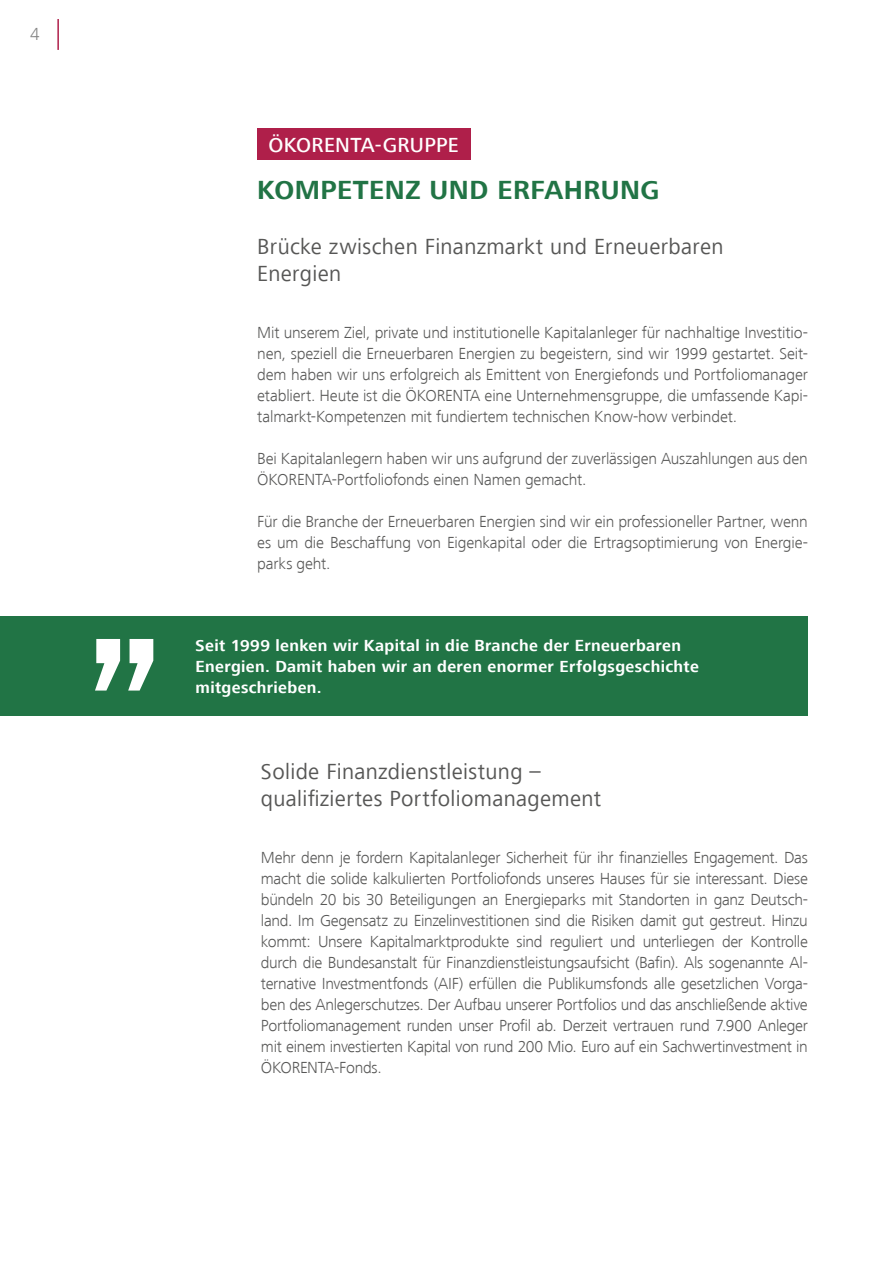
<style>
.page{position:relative;width:893px;height:1263px;background:#fff}
.page>*{position:absolute;margin:0;border:0;box-sizing:border-box;transform-origin:0 0}
.t1{font:700 27px "Frutiger Next LT";letter-spacing:.02em;color:#217445}
.t2{font:22.5px/27px "Frutiger Next LT";letter-spacing:.015em;color:#575756}
.t3{font:500 21px "Frutiger Next LT";letter-spacing:.015em;color:#fff}
.t4{font:300 18px "Frutiger Next LT";color:#878787}
.t5{font:300 16.5px/21px "Frutiger Next LT";letter-spacing:-.01em;color:#575756;text-align:justify}
.t6{font:700 16.5px/21px "Frutiger Next LT";letter-spacing:.02em;color:#fff}
</style>
<div class="page">
<hr style="left:57px;top:19px;width:2px;height:31px;background:#af1f4a">
<div style="left:257px;top:128px;width:213px;height:31px;background:#af1f4a"></div>
<div style="left:0;top:617px;width:808px;height:99px;background:#217445"></div>
<svg style="left:95px;top:639px;width:58px;height:51px"></svg>
<p class="t4" style="left:30px;top:24px;width:11px">4</p>
<p class="t3" style="left:268px;top:133px;width:192px">ÖKORENTA-GRUPPE</p>
<h1 class="t1" style="left:257px;top:175px;width:404px">KOMPETENZ UND ERFAHRUNG</h1>
<h2 class="t2" style="left:257px;top:233px;width:468px">Brücke zwischen Finanzmarkt und Erneuerbaren<br>Energien</h2>
<p class="t5" style="left:257px;top:322px;width:552px">Mit unserem Ziel, private und institutionelle Kapitalanleger für nachhaltige Investitio&shy;nen, speziell die Erneuerbaren Energien zu begeistern, sind wir 1999 gestartet. Seit&shy;dem haben wir uns erfolgreich als Emittent von Energiefonds und Portfoliomanager etabliert. Heute ist die ÖKORENTA eine Unternehmensgruppe, die umfassende Kapi&shy;talmarkt-Kompetenzen mit fundiertem technischen Know-how verbindet.</p>
<p class="t5" style="left:257px;top:448px;width:552px">Bei Kapitalanlegern haben wir uns aufgrund der zuverlässigen Auszahlungen aus den<br>ÖKORENTA-Portfoliofonds einen Namen gemacht.</p>
<p class="t5" style="left:257px;top:511px;width:552px">Für die Branche der Erneuerbaren Energien sind wir ein professioneller Partner, wenn es um die Beschaffung von Eigenkapital oder die Ertragsoptimierung von Energie&shy;parks geht.</p>
<p class="t6" style="left:196px;top:635px;width:505px">Seit 1999 lenken wir Kapital in die Branche der Erneuerbaren<br>Energien. Damit haben wir an deren enormer Erfolgsgeschichte mitgeschrieben.</p>
<h2 class="t2" style="left:261px;top:758px;width:342px">Solide Finanzdienstleistung – qualifiziertes Portfoliomanagement</h2>
<p class="t5" style="left:261px;top:847px;width:548px">Mehr denn je fordern Kapitalanleger Sicherheit für ihr finanzielles Engagement. Das macht die solide kalkulierten Portfoliofonds unseres Hauses für sie interessant. Diese bündeln 20 bis 30 Beteiligungen an Energieparks mit Standorten in ganz Deutsch&shy;land. Im Gegensatz zu Einzelinvestitionen sind die Risiken damit gut gestreut. Hinzu kommt: Unsere Kapitalmarktprodukte sind reguliert und unterliegen der Kontrolle durch die Bundesanstalt für Finanzdienstleistungsaufsicht (Bafin). Als sogenannte Al&shy;ternative Investmentfonds (AIF) erfüllen die Publikumsfonds alle gesetzlichen Vorga&shy;ben des Anlegerschutzes. Der Aufbau unserer Portfolios und das anschließende aktive Portfoliomanagement runden unser Profil ab. Derzeit vertrauen rund 7.900 Anleger mit einem investierten Kapital von rund 200 Mio. Euro auf ein Sachwertinvestment in ÖKORENTA-Fonds.</p>
</div>
